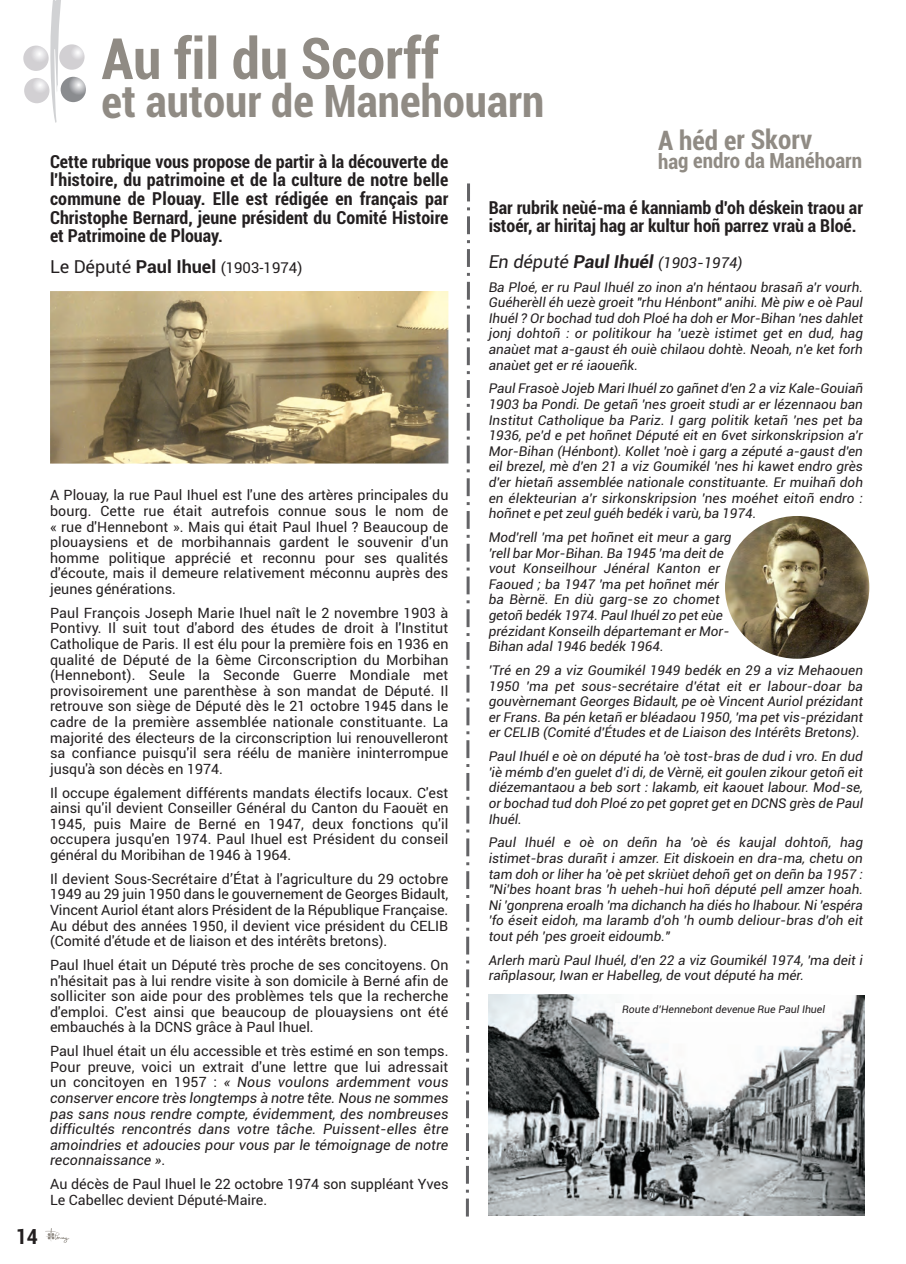
<style>
.page{position:relative;width:906px;height:1264px;background:#fff}
.page>*{position:absolute;margin:0;border:0;box-sizing:border-box;transform-origin:0 0}
.t1{font:700 condensed 57px "Roboto";color:#908b84}
.t2{font:700 condensed 45px "Roboto";color:#908b84}
.t3{font:700 condensed 27px "Roboto";color:#908b84}
.t4{font:700 condensed 21px "Roboto";color:#908b84}
.t5{font:700 condensed 21px "Roboto";color:#231f20}
.t6{font:700 condensed 18px/18.6px "Roboto";color:#231f20;text-align:justify}
.t7{font:15px "Roboto";color:#231f20}
.t8{font:italic 15px "Roboto";color:#231f20}
.t9{font:14.25px/15.6px "Roboto";color:#231f20;text-align:justify}
.t10{font:italic 14.25px/15.6px "Roboto";color:#231f20;text-align:justify}
.t11{font:italic 13.5px/15.6px "Roboto";color:#231f20;text-align:justify}
.t12{font:italic 10.5px "Roboto";color:#231f20}
.s1{font-size:18px}
.s2{font-weight:700;font-size:18px}
.s3{font-style:normal}
</style>
<div class="page">
<svg style="left:59px;top:44px;width:26px;height:26px"></svg>
<svg style="left:23px;top:45px;width:26px;height:26px"></svg>
<svg style="left:61px;top:77px;width:25px;height:25px"></svg>
<svg style="left:24px;top:78px;width:26px;height:25px"></svg>
<svg style="left:47px;top:0;width:14px;height:123px"></svg>
<svg style="left:465px;top:201px;width:5px;height:1000px"></svg>
<hr style="left:467px;top:183px;width:3px;height:18px;background:#636366">
<hr style="left:466px;top:1198px;width:3px;height:18px;background:#636366">
<svg style="left:45px;top:1228px;width:25px;height:14px"></svg>
<img style="left:50px;top:291px;width:398px;height:172px">
<img style="left:725px;top:516px;width:144px;height:142px;border-radius:50%">
<img style="left:489px;top:994px;width:376px;height:220px">
<div style="left:616px;top:1002px;width:216px;height:19px;background:#fff"></div>
<h3 class="t5" style="left:16px;top:1223px;width:24px">14</h3>
<h1 class="t1" style="left:101px;top:26px;width:339px">Au fil du Scorff</h1>
<h2 class="t2" style="left:101px;top:75px;width:444px">et autour de Manehouarn</h2>
<p class="t6" style="left:50px;top:152px;width:400px">Cette rubrique vous propose de partir à la découverte de l'histoire, du patrimoine et de la culture de notre belle commune de Plouay. Elle est rédigée en français par Christophe Bernard, jeune président du Comité Histoire et Patrimoine de Plouay.</p>
<p class="t7" style="left:50px;top:259px;width:254px"><span class="s1">Le Député</span> <span class="s2">Paul Ihuel</span> (1903-1974)</p>
<h3 class="t3" style="left:658px;top:124px;width:156px">A héd er Skorv</h3>
<h3 class="t4" style="left:658px;top:149px;width:205px">hag endro da Manéhoarn</h3>
<h3 class="t6" style="left:489px;top:198px;width:376px">Bar rubrik neùé-ma é kanniamb d'oh déskein traou ar istoér, ar hiritaj hag ar kultur hoñ parrez vraù a Bloé.</h3>
<p class="t8" style="left:489px;top:254px;width:255px"><span class="s1">En député</span> <span class="s2">Paul Ihuél</span> (1903-1974)</p>
<p class="t11" style="left:489px;top:279px;width:376px">Ba Ploé, er ru Paul Ihuél zo inon a'n héntaou brasañ a'r vourh.<br>Guéherèll éh uezè groeit "rhu Hénbont" anihi. Mè piw e oè Paul Ihuél ? Or bochad tud doh Ploé ha doh er Mor-Bihan 'nes dahlet jonj dohtoñ : or politikour ha 'uezè istimet get en dud, hag anaùet mat a-gaust éh ouiè chilaou dohtè. Neoah, n'e ket forh anaùet get er ré iaoueñk.</p>
<p class="t11" style="left:489px;top:381px;width:376px">Paul Frasoè Jojeb Mari Ihuél zo gañnet d'en 2 a viz Kale-Gouiañ 1903 ba Pondi. De getañ 'nes groeit studi ar er lézennaou ban Institut Catholique ba Pariz. I garg politik ketañ 'nes pet ba 1936, pe'd e pet hoñnet Député eit en 6vet sirkonskripsion a'r Mor-Bihan (Hénbont). Kollet 'noè i garg a zéputé a-gaust d'en eil brezel, mè d'en 21 a viz Goumikél 'nes hi kawet endro grès d'er hietañ assemblée nationale constituante. Er muihañ doh en élekteurian a'r sirkonskripsion 'nes moéhet eitoñ endro : hoñnet e pet zeul guéh bedék i varù, ba 1974.</p>
<p class="t11" style="left:489px;top:529px;width:244px;text-align:left">Mod'rell 'ma pet hoñnet eit meur a garg 'rell bar Mor-Bihan. Ba 1945 'ma deit de vout Konseilhour Jénéral Kanton er Faoued ; ba 1947 'ma pet hoñnet mér ba Bèrnë. En diù garg-se zo chomet getoñ bedék 1974. Paul Ihuél zo pet eùe prézidant Konseilh départemant er Mor-Bihan adal 1946 bedék 1964.</p>
<p class="t11" style="left:489px;top:662px;width:376px">'Tré en 29 a viz Goumikél 1949 bedék en 29 a viz Mehaouen 1950 'ma pet sous-secrétaire d'état eit er labour-doar ba gouvèrnemant Georges Bidault, pe oè Vincent Auriol prézidant er Frans. Ba pén ketañ er bléadaou 1950, 'ma pet vis-prézidant er CELIB (Comité d'Études et de Liaison des Intérêts Bretons).</p>
<p class="t11" style="left:489px;top:748px;width:376px">Paul Ihuél e oè on député ha 'oè tost-bras de dud i vro. En dud 'iè mémb d'en guelet d'i di, de Vèrnë, eit goulen zikour getoñ eit diézemantaou a beb sort : lakamb, eit kaouet labour. Mod-se, or bochad tud doh Ploé zo pet gopret get en DCNS grès de Paul Ihuél.</p>
<p class="t11" style="left:489px;top:834px;width:376px">Paul Ihuél e oè on deñn ha 'oè és kaujal dohtoñ, hag istimet-bras durañt i amzer. Eit diskoein en dra-ma, chetu on tam doh or liher ha 'oè pet skriùet dehoñ get on deñn ba 1957 : "Ni'bes hoant bras 'h ueheh-hui hoñ député pell amzer hoah.<br>Ni 'gonprena eroalh 'ma dichanch ha diés ho lhabour. Ni 'espéra 'fo éseit eidoh, ma laramb d'oh 'h oumb deliour-bras d'oh eit tout péh 'pes groeit eidoumb."</p>
<p class="t11" style="left:489px;top:952px;width:376px">Arlerh marù Paul Ihuél, d'en 22 a viz Goumikél 1974, 'ma deit i rañplasour, Iwan er Habelleg, de vout député ha mér.</p>
<p class="t9" style="left:50px;top:487px;width:400px">A Plouay, la rue Paul Ihuel est l'une des artères principales du bourg. Cette rue était autrefois connue sous le nom de « rue d'Hennebont ». Mais qui était Paul Ihuel ? Beaucoup de plouaysiens et de morbihannais gardent le souvenir d'un homme politique apprécié et reconnu pour ses qualités d'écoute, mais il demeure relativement méconnu auprès des jeunes générations.</p>
<p class="t9" style="left:50px;top:605px;width:400px">Paul François Joseph Marie Ihuel naît le 2 novembre 1903 à Pontivy. Il suit tout d'abord des études de droit à l'Institut Catholique de Paris. Il est élu pour la première fois en 1936 en qualité de Député de la 6ème Circonscription du Morbihan (Hennebont). Seule la Seconde Guerre Mondiale met provisoirement une parenthèse à son mandat de Député. Il retrouve son siège de Député dès le 21 octobre 1945 dans le cadre de la première assemblée nationale constituante. La majorité des électeurs de la circonscription lui renouvelleront sa confiance puisqu'il sera réélu de manière ininterrompue jusqu'à son décès en 1974.</p>
<p class="t9" style="left:50px;top:784px;width:400px">Il occupe également différents mandats électifs locaux. C'est ainsi qu'il devient Conseiller Général du Canton du Faouët en 1945, puis Maire de Berné en 1947, deux fonctions qu'il occupera jusqu'en 1974. Paul Ihuel est Président du conseil général du Moribihan de 1946 à 1964.</p>
<p class="t9" style="left:50px;top:871px;width:400px">Il devient Sous-Secrétaire d’État à l'agriculture du 29 octobre 1949 au 29 juin 1950 dans le gouvernement de Georges Bidault, Vincent Auriol étant alors Président de la République Française.<br>Au début des années 1950, il devient vice président du CELIB (Comité d'étude et de liaison et des intérêts bretons).</p>
<p class="t9" style="left:50px;top:957px;width:400px">Paul Ihuel était un Député très proche de ses concitoyens. On n'hésitait pas à lui rendre visite à son domicile à Berné afin de solliciter son aide pour des problèmes tels que la recherche d'emploi. C'est ainsi que beaucoup de plouaysiens ont été embauchés à la DCNS grâce à Paul Ihuel.</p>
<p class="t10" style="left:50px;top:1043px;width:400px"><span class="s3">Paul Ihuel était un élu accessible et très estimé en son temps.<br>Pour preuve, voici un extrait d'une lettre que lui adressait un concitoyen en 1957 :</span> « Nous voulons ardemment vous conserver encore très longtemps à notre tête. Nous ne sommes pas sans nous rendre compte, évidemment, des nombreuses difficultés rencontrés dans votre tâche. Puissent-elles être amoindries et adoucies pour vous par le témoignage de notre reconnaissance »<span class="s3">.</span></p>
<p class="t9" style="left:50px;top:1176px;width:400px">Au décès de Paul Ihuel le 22 octobre 1974 son suppléant Yves<br>Le Cabellec devient Député-Maire.</p>
<p class="t12" style="left:622px;top:1003px;width:204px">Route d’Hennebont devenue Rue Paul Ihuel</p>
</div>
